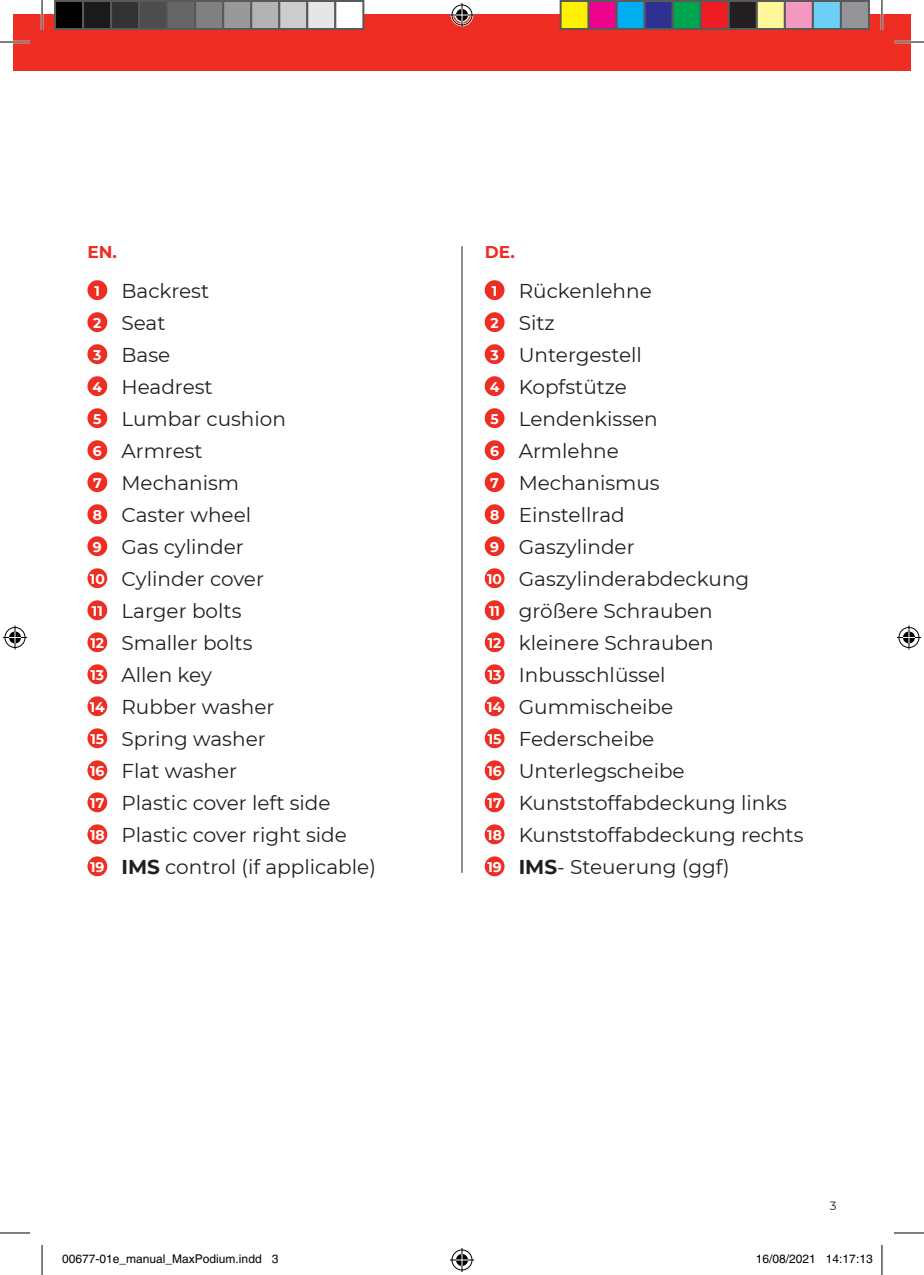
<style>
.page{position:relative;width:924px;height:1275px;background:#fff}
.page>*{position:absolute;margin:0;border:0;box-sizing:border-box;transform-origin:0 0}
.t1{font:20px/32px "Montserrat";color:#231f20}
.t2{font:700 17px "Montserrat";color:#ee2e22}
.t3{font:12px "Helvetica";color:#000}
.t4{font:12px "Montserrat";color:#231f20}
.s1{font-weight:700;font-size:14px;color:#fff}
.s2{font-weight:700}
</style>
<div class="page">
<div style="left:14px;top:14px;width:895px;height:56px;background:#ee2e22"></div>
<div style="left:484px;top:280px;width:20px;height:20px;background:#ee2e22;border-radius:50%"></div>
<div style="left:484px;top:312px;width:20px;height:20px;background:#ee2e22;border-radius:50%"></div>
<div style="left:484px;top:344px;width:20px;height:20px;background:#ee2e22;border-radius:50%"></div>
<div style="left:484px;top:376px;width:20px;height:20px;background:#ee2e22;border-radius:50%"></div>
<div style="left:484px;top:408px;width:20px;height:20px;background:#ee2e22;border-radius:50%"></div>
<div style="left:484px;top:440px;width:20px;height:20px;background:#ee2e22;border-radius:50%"></div>
<div style="left:484px;top:472px;width:20px;height:20px;background:#ee2e22;border-radius:50%"></div>
<div style="left:484px;top:504px;width:20px;height:20px;background:#ee2e22;border-radius:50%"></div>
<div style="left:484px;top:536px;width:20px;height:20px;background:#ee2e22;border-radius:50%"></div>
<div style="left:484px;top:568px;width:20px;height:20px;background:#ee2e22;border-radius:50%"></div>
<div style="left:484px;top:600px;width:20px;height:20px;background:#ee2e22;border-radius:50%"></div>
<div style="left:484px;top:632px;width:20px;height:20px;background:#ee2e22;border-radius:50%"></div>
<div style="left:484px;top:664px;width:20px;height:20px;background:#ee2e22;border-radius:50%"></div>
<div style="left:484px;top:696px;width:20px;height:20px;background:#ee2e22;border-radius:50%"></div>
<div style="left:484px;top:728px;width:20px;height:20px;background:#ee2e22;border-radius:50%"></div>
<div style="left:484px;top:760px;width:20px;height:20px;background:#ee2e22;border-radius:50%"></div>
<div style="left:484px;top:792px;width:20px;height:20px;background:#ee2e22;border-radius:50%"></div>
<div style="left:484px;top:824px;width:20px;height:20px;background:#ee2e22;border-radius:50%"></div>
<div style="left:484px;top:856px;width:20px;height:20px;background:#ee2e22;border-radius:50%"></div>
<div style="left:87px;top:280px;width:20px;height:20px;background:#ee2e22;border-radius:50%"></div>
<div style="left:87px;top:312px;width:20px;height:20px;background:#ee2e22;border-radius:50%"></div>
<div style="left:87px;top:344px;width:20px;height:20px;background:#ee2e22;border-radius:50%"></div>
<div style="left:87px;top:376px;width:20px;height:20px;background:#ee2e22;border-radius:50%"></div>
<div style="left:87px;top:408px;width:20px;height:20px;background:#ee2e22;border-radius:50%"></div>
<div style="left:87px;top:440px;width:20px;height:20px;background:#ee2e22;border-radius:50%"></div>
<div style="left:87px;top:472px;width:20px;height:20px;background:#ee2e22;border-radius:50%"></div>
<div style="left:87px;top:504px;width:20px;height:20px;background:#ee2e22;border-radius:50%"></div>
<div style="left:87px;top:536px;width:20px;height:20px;background:#ee2e22;border-radius:50%"></div>
<div style="left:87px;top:568px;width:20px;height:20px;background:#ee2e22;border-radius:50%"></div>
<div style="left:87px;top:600px;width:20px;height:20px;background:#ee2e22;border-radius:50%"></div>
<div style="left:87px;top:632px;width:20px;height:20px;background:#ee2e22;border-radius:50%"></div>
<div style="left:87px;top:664px;width:20px;height:20px;background:#ee2e22;border-radius:50%"></div>
<div style="left:87px;top:696px;width:20px;height:20px;background:#ee2e22;border-radius:50%"></div>
<div style="left:87px;top:728px;width:20px;height:20px;background:#ee2e22;border-radius:50%"></div>
<div style="left:87px;top:760px;width:20px;height:20px;background:#ee2e22;border-radius:50%"></div>
<div style="left:87px;top:792px;width:20px;height:20px;background:#ee2e22;border-radius:50%"></div>
<div style="left:87px;top:824px;width:20px;height:20px;background:#ee2e22;border-radius:50%"></div>
<div style="left:87px;top:856px;width:20px;height:20px;background:#ee2e22;border-radius:50%"></div>
<hr style="left:461px;top:246px;width:1px;height:627px;background:#231f20">
<hr style="left:0;top:41px;width:30px;height:2px;background:#fff">
<hr style="left:893px;top:41px;width:30px;height:2px;background:#fff">
<hr style="left:41px;top:0;width:2px;height:30px;background:#fff">
<hr style="left:880px;top:0;width:2px;height:30px;background:#fff">
<hr style="left:0;top:42px;width:30px;height:1px;background:#000">
<hr style="left:893px;top:42px;width:30px;height:1px;background:#000">
<hr style="left:0;top:1232px;width:30px;height:1px;background:#000">
<hr style="left:893px;top:1232px;width:30px;height:1px;background:#000">
<hr style="left:42px;top:0;width:1px;height:30px;background:#000">
<hr style="left:42px;top:1245px;width:1px;height:30px;background:#000">
<hr style="left:881px;top:0;width:1px;height:30px;background:#000">
<hr style="left:881px;top:1245px;width:1px;height:30px;background:#000">
<svg style="left:450px;top:3px;width:24px;height:24px"></svg>
<svg style="left:450px;top:1248px;width:24px;height:24px"></svg>
<svg style="left:3px;top:625px;width:24px;height:24px"></svg>
<svg style="left:897px;top:625px;width:23px;height:24px"></svg>
<div style="left:55px;top:1px;width:28px;height:28px;background:#000"></div>
<div style="left:54px;top:0;width:30px;height:30px;border:2px solid #595959"></div>
<div style="left:83px;top:1px;width:28px;height:28px;background:#1a1a1a"></div>
<div style="left:82px;top:0;width:30px;height:30px;border:2px solid #595959"></div>
<div style="left:111px;top:1px;width:28px;height:28px;background:#333"></div>
<div style="left:110px;top:0;width:30px;height:30px;border:2px solid #595959"></div>
<div style="left:139px;top:1px;width:28px;height:28px;background:#4d4d4d"></div>
<div style="left:138px;top:0;width:30px;height:30px;border:2px solid #595959"></div>
<div style="left:167px;top:1px;width:28px;height:28px;background:#666"></div>
<div style="left:166px;top:0;width:30px;height:30px;border:2px solid #595959"></div>
<div style="left:195px;top:1px;width:28px;height:28px;background:#808080"></div>
<div style="left:194px;top:0;width:30px;height:30px;border:2px solid #595959"></div>
<div style="left:223px;top:1px;width:28px;height:28px;background:#999"></div>
<div style="left:222px;top:0;width:30px;height:30px;border:2px solid #595959"></div>
<div style="left:251px;top:1px;width:28px;height:28px;background:#b3b3b3"></div>
<div style="left:250px;top:0;width:30px;height:30px;border:2px solid #595959"></div>
<div style="left:279px;top:1px;width:28px;height:28px;background:#ccc"></div>
<div style="left:278px;top:0;width:30px;height:30px;border:2px solid #595959"></div>
<div style="left:307px;top:1px;width:28px;height:28px;background:#e6e6e6"></div>
<div style="left:306px;top:0;width:30px;height:30px;border:2px solid #595959"></div>
<div style="left:335px;top:1px;width:28px;height:28px;background:#fff"></div>
<div style="left:334px;top:0;width:30px;height:30px;border:2px solid #595959"></div>
<div style="left:560px;top:1px;width:28px;height:28px;background:#fff101"></div>
<div style="left:559px;top:0;width:30px;height:30px;border:2px solid #595959"></div>
<div style="left:588px;top:1px;width:28px;height:28px;background:#ed028c"></div>
<div style="left:587px;top:0;width:30px;height:30px;border:2px solid #595959"></div>
<div style="left:616px;top:1px;width:28px;height:28px;background:#00aeef"></div>
<div style="left:615px;top:0;width:30px;height:30px;border:2px solid #595959"></div>
<div style="left:644px;top:1px;width:28px;height:28px;background:#2e3092"></div>
<div style="left:643px;top:0;width:30px;height:30px;border:2px solid #595959"></div>
<div style="left:672px;top:1px;width:28px;height:28px;background:#00a54f"></div>
<div style="left:671px;top:0;width:30px;height:30px;border:2px solid #595959"></div>
<div style="left:700px;top:1px;width:28px;height:28px;background:#ee1d23"></div>
<div style="left:699px;top:0;width:30px;height:30px;border:2px solid #595959"></div>
<div style="left:728px;top:1px;width:28px;height:28px;background:#231f20"></div>
<div style="left:727px;top:0;width:30px;height:30px;border:2px solid #595959"></div>
<div style="left:756px;top:1px;width:28px;height:28px;background:#fff79a"></div>
<div style="left:755px;top:0;width:30px;height:30px;border:2px solid #595959"></div>
<div style="left:784px;top:1px;width:28px;height:28px;background:#f499c2"></div>
<div style="left:783px;top:0;width:30px;height:30px;border:2px solid #595959"></div>
<div style="left:812px;top:1px;width:28px;height:28px;background:#6bcff6"></div>
<div style="left:811px;top:0;width:30px;height:30px;border:2px solid #595959"></div>
<div style="left:840px;top:1px;width:28px;height:28px;background:#939598"></div>
<div style="left:839px;top:0;width:30px;height:30px;border:2px solid #595959"></div>
<div style="left:62px;top:1254px;width:7px;height:9px;border:1px solid #fff;border-radius:50%"></div>
<svg style="left:63px;top:1254px;width:6px;height:9px"></svg>
<p class="t2" style="left:87px;top:240px;width:31px">EN.</p>
<p class="t1" style="left:90px;top:274px;width:287px"><span class="s1">1</span> Backrest<br><span class="s1">2</span> Seat<br><span class="s1">3</span> Base<br><span class="s1">4</span> Headrest<br><span class="s1">5</span> Lumbar cushion<br><span class="s1">6</span> Armrest<br><span class="s1">7</span> Mechanism<br><span class="s1">8</span> Caster wheel<br><span class="s1">9</span> Gas cylinder<br><span class="s1">10</span> Cylinder cover<br><span class="s1">11</span> Larger bolts<br><span class="s1">12</span> Smaller bolts<br><span class="s1">13</span> Allen key<br><span class="s1">14</span> Rubber washer<br><span class="s1">15</span> Spring washer<br><span class="s1">16</span> Flat washer<br><span class="s1">17</span> Plastic cover left side<br><span class="s1">18</span> Plastic cover right side<br><span class="s1">19</span> <span class="s2">IMS</span> control (if applicable)</p>
<p class="t2" style="left:484px;top:240px;width:32px">DE.</p>
<p class="t1" style="left:487px;top:274px;width:318px"><span class="s1">1</span> Rückenlehne<br><span class="s1">2</span> Sitz<br><span class="s1">3</span> Untergestell<br><span class="s1">4</span> Kopfstütze<br><span class="s1">5</span> Lendenkissen<br><span class="s1">6</span> Armlehne<br><span class="s1">7</span> Mechanismus<br><span class="s1">8</span> Einstellrad<br><span class="s1">9</span> Gaszylinder<br><span class="s1">10</span> Gaszylinderabdeckung<br><span class="s1">11</span> größere Schrauben<br><span class="s1">12</span> kleinere Schrauben<br><span class="s1">13</span> Inbusschlüssel<br><span class="s1">14</span> Gummischeibe<br><span class="s1">15</span> Federscheibe<br><span class="s1">16</span> Unterlegscheibe<br><span class="s1">17</span> Kunststoffabdeckung links<br><span class="s1">18</span> Kunststoffabdeckung rechts<br><span class="s1">19</span> <span class="s2">IMS</span>- Steuerung (ggf)</p>
<p class="t4" style="left:829px;top:1197px;width:8px">3</p>
<p class="t3" style="left:62px;top:1251px;width:218px">00677-01e_manual_MaxPodium.indd 3</p>
<p class="t3" style="left:755px;top:1251px;width:118px">16/08/2021 14:17:13</p>
</div>
